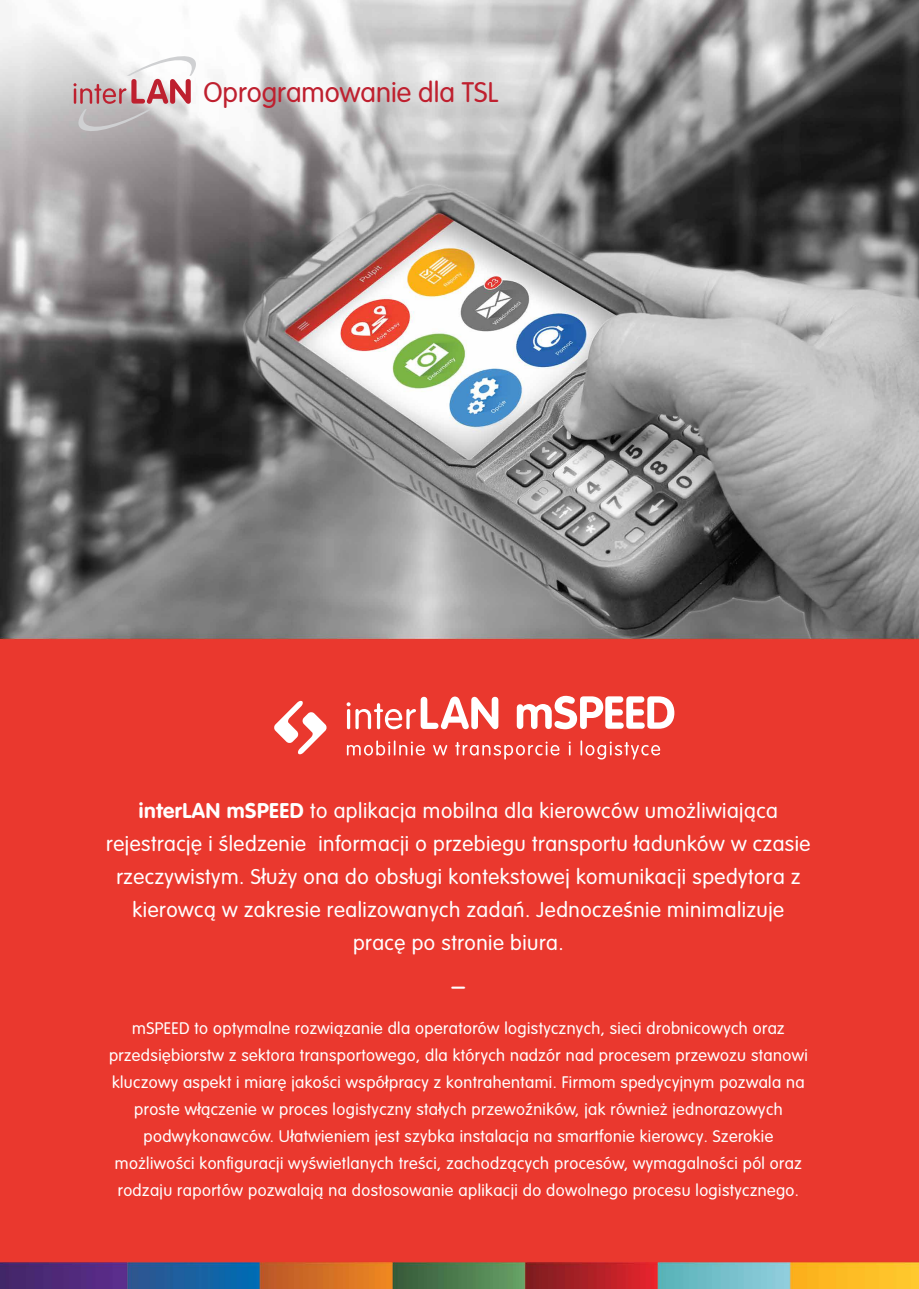
<style>
.page{position:relative;width:919px;height:1289px;background:#fff}
.page>*{position:absolute;margin:0;border:0;box-sizing:border-box;transform-origin:0 0}
.t1{font:300 27.9px "VAG Rounded LT Pro";color:#bf202f}
.t2{font:300 27.3px "VAG Rounded LT Pro";color:#fff}
.t3{font:300 21px/33px "VAG Rounded LT Pro";letter-spacing:.025em;color:#fff;text-align:center}
.t4{font:300 16.5px/27px "VAG Rounded LT Pro";letter-spacing:.025em;color:#fff;text-align:center}
.s1{font-weight:700}
</style>
<div class="page">
<img style="left:0;top:0;width:918px;height:1288px">
<svg style="left:274px;top:696px;width:400px;height:63px"></svg>
<svg style="left:73px;top:52px;width:125px;height:83px"></svg>
<h1 class="t1" style="left:203px;top:81px;width:296px">Oprogramowanie dla TSL</h1>
<p class="t3" style="left:106px;top:795px;width:705px"><span class="s1">interLAN mSPEED</span> to aplikacja mobilna dla kierowców umożliwiająca rejestrację i śledzenie informacji o przebiegu transportu ładunków w czasie rzeczywistym. Służy ona do obsługi kontekstowej komunikacji spedytora z kierowcą w zakresie realizowanych zadań. Jednocześnie minimalizuje pracę po stronie biura.</p>
<h2 class="t2" style="left:451px;top:973px;width:15px">–</h2>
<p class="t4" style="left:109px;top:1015px;width:700px">mSPEED to optymalne rozwiązanie dla operatorów logistycznych, sieci drobnicowych oraz przedsiębiorstw z sektora transportowego, dla których nadzór nad procesem przewozu stanowi kluczowy aspekt i miarę jakości współpracy z kontrahentami. Firmom spedycyjnym pozwala na proste włączenie w proces logistyczny stałych przewoźników, jak również jednorazowych podwykonawców. Ułatwieniem jest szybka instalacja na smartfonie kierowcy. Szerokie możliwości konfiguracji wyświetlanych treści, zachodzących procesów, wymagalności pól oraz rodzaju raportów pozwalają na dostosowanie aplikacji do dowolnego procesu logistycznego.</p>
</div>
